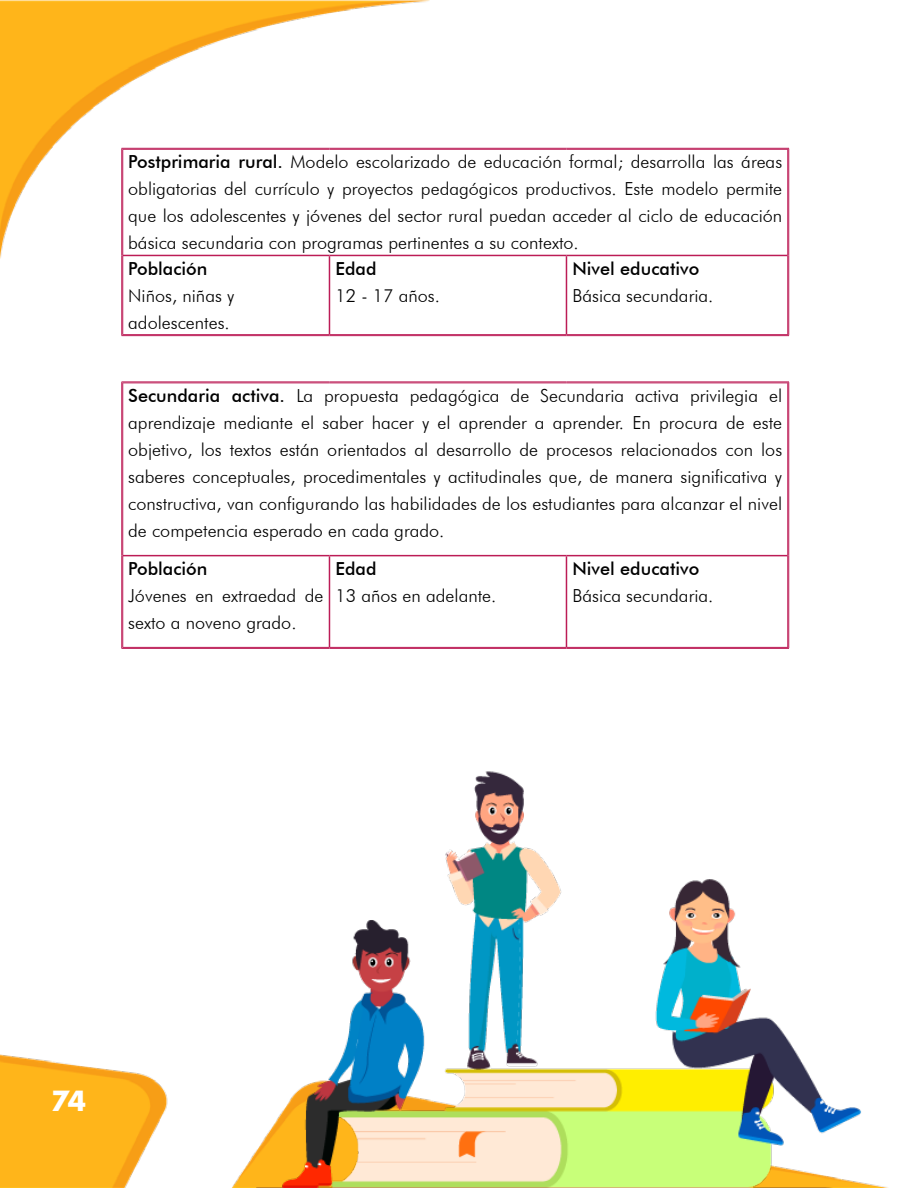
<style>
.page{position:relative;width:918px;height:1188px;background:#fff}
.page>*{position:absolute;margin:0;border:0;box-sizing:border-box;transform-origin:0 0}
.t1{font:700 27px "Futura";color:#fff}
.t2{font:300 18px/27px "Futura BT";color:#000;text-align:justify}
.t3{font:500 18px "Futura BT";color:#000}
.s1{font-weight:500}
</style>
<div class="page">
<img style="left:0;top:0;width:790px;height:1188px">
<hr style="left:122px;top:148px;width:207px;height:2px;background:#fff">
<hr style="left:122px;top:334px;width:207px;height:2px;background:#fff">
<hr style="left:122px;top:148px;width:207px;height:1px;background:#bc1c56">
<hr style="left:123px;top:149px;width:206px;height:1px;background:#bc1c56">
<hr style="left:121px;top:149px;width:1px;height:106px;background:#bc1c56">
<hr style="left:122px;top:150px;width:1px;height:105px;background:#bc1c56">
<hr style="left:329px;top:148px;width:237px;height:1px;background:#bc1c56">
<hr style="left:329px;top:149px;width:237px;height:1px;background:#bc1c56">
<hr style="left:566px;top:148px;width:223px;height:1px;background:#bc1c56">
<hr style="left:566px;top:149px;width:222px;height:1px;background:#bc1c56">
<hr style="left:787px;top:150px;width:1px;height:105px;background:#bc1c56">
<hr style="left:788px;top:149px;width:1px;height:106px;background:#bc1c56">
<hr style="left:121px;top:255px;width:1px;height:80px;background:#bc1c56">
<hr style="left:122px;top:255px;width:1px;height:79px;background:#bc1c56">
<hr style="left:787px;top:255px;width:1px;height:79px;background:#bc1c56">
<hr style="left:788px;top:255px;width:1px;height:80px;background:#bc1c56">
<hr style="left:123px;top:334px;width:206px;height:1px;background:#bc1c56">
<hr style="left:122px;top:335px;width:207px;height:1px;background:#bc1c56">
<hr style="left:329px;top:334px;width:237px;height:1px;background:#bc1c56">
<hr style="left:329px;top:335px;width:237px;height:1px;background:#bc1c56">
<hr style="left:566px;top:334px;width:222px;height:1px;background:#bc1c56">
<hr style="left:566px;top:335px;width:223px;height:1px;background:#bc1c56">
<hr style="left:123px;top:255px;width:206px;height:1px;background:#bc1c56">
<hr style="left:329px;top:255px;width:237px;height:1px;background:#bc1c56">
<hr style="left:329px;top:256px;width:1px;height:78px;background:#bc1c56">
<hr style="left:566px;top:255px;width:222px;height:1px;background:#bc1c56">
<hr style="left:566px;top:256px;width:1px;height:78px;background:#bc1c56">
<hr style="left:122px;top:647px;width:207px;height:2px;background:#fff">
<hr style="left:122px;top:382px;width:207px;height:1px;background:#bc1c56">
<hr style="left:123px;top:383px;width:206px;height:1px;background:#bc1c56">
<hr style="left:121px;top:382px;width:1px;height:174px;background:#bc1c56">
<hr style="left:122px;top:383px;width:1px;height:173px;background:#bc1c56">
<hr style="left:329px;top:382px;width:237px;height:1px;background:#bc1c56">
<hr style="left:329px;top:383px;width:237px;height:1px;background:#bc1c56">
<hr style="left:566px;top:382px;width:223px;height:1px;background:#bc1c56">
<hr style="left:566px;top:383px;width:222px;height:1px;background:#bc1c56">
<hr style="left:787px;top:383px;width:1px;height:173px;background:#bc1c56">
<hr style="left:788px;top:382px;width:1px;height:174px;background:#bc1c56">
<hr style="left:121px;top:556px;width:1px;height:92px;background:#bc1c56">
<hr style="left:122px;top:556px;width:1px;height:91px;background:#bc1c56">
<hr style="left:787px;top:556px;width:1px;height:91px;background:#bc1c56">
<hr style="left:788px;top:556px;width:1px;height:92px;background:#bc1c56">
<hr style="left:123px;top:647px;width:206px;height:1px;background:#bc1c56">
<hr style="left:122px;top:648px;width:207px;height:1px;background:#bc1c56">
<hr style="left:329px;top:647px;width:237px;height:1px;background:#bc1c56">
<hr style="left:329px;top:648px;width:237px;height:1px;background:#bc1c56">
<hr style="left:566px;top:647px;width:222px;height:1px;background:#bc1c56">
<hr style="left:566px;top:648px;width:223px;height:1px;background:#bc1c56">
<hr style="left:123px;top:555px;width:206px;height:1px;background:#bc1c56">
<hr style="left:329px;top:555px;width:237px;height:1px;background:#bc1c56">
<hr style="left:329px;top:556px;width:1px;height:91px;background:#bc1c56">
<hr style="left:566px;top:555px;width:222px;height:1px;background:#bc1c56">
<hr style="left:566px;top:556px;width:1px;height:91px;background:#bc1c56">
<img style="left:147px;top:759px;width:741px;height:429px">
<p class="t2" style="left:128px;top:148px;width:656px"><span class="s1">Postprimaria rural.</span> Modelo escolarizado de educación formal; desarrolla las áreas obligatorias del currículo y proyectos pedagógicos productivos. Este modelo permite que los adolescentes y jóvenes del sector rural puedan acceder al ciclo de educación básica secundaria con programas pertinentes a su contexto.</p>
<p class="t3" style="left:128px;top:258px;width:81px">Población</p>
<p class="t2" style="left:128px;top:282px;width:108px">Niños, niñas y adolescentes.</p>
<p class="t3" style="left:335px;top:258px;width:43px">Edad</p>
<p class="t2" style="left:335px;top:282px;width:106px">12 - 17 años.</p>
<p class="t3" style="left:572px;top:258px;width:128px">Nivel educativo</p>
<p class="t2" style="left:572px;top:282px;width:142px">Básica secundaria.</p>
<p class="t2" style="left:128px;top:382px;width:655px"><span class="s1">Secundaria activa.</span> La propuesta pedagógica de Secundaria activa privilegia el aprendizaje mediante el saber hacer y el aprender a aprender. En procura de este objetivo, los textos están orientados al desarrollo de procesos relacionados con los saberes conceptuales, procedimentales y actitudinales que, de manera significativa y constructiva, van configurando las habilidades de los estudiantes para alcanzar el nivel de competencia esperado en cada grado.</p>
<p class="t3" style="left:128px;top:558px;width:81px">Población</p>
<p class="t2" style="left:128px;top:582px;width:197px">Jóvenes en extraedad de sexto a noveno grado.</p>
<p class="t3" style="left:335px;top:558px;width:43px">Edad</p>
<p class="t2" style="left:335px;top:582px;width:162px">13 años en adelante.</p>
<p class="t3" style="left:572px;top:558px;width:128px">Nivel educativo</p>
<p class="t2" style="left:572px;top:582px;width:142px">Básica secundaria.</p>
<h1 class="t1" style="left:51px;top:1082px;width:37px">74</h1>
</div>
